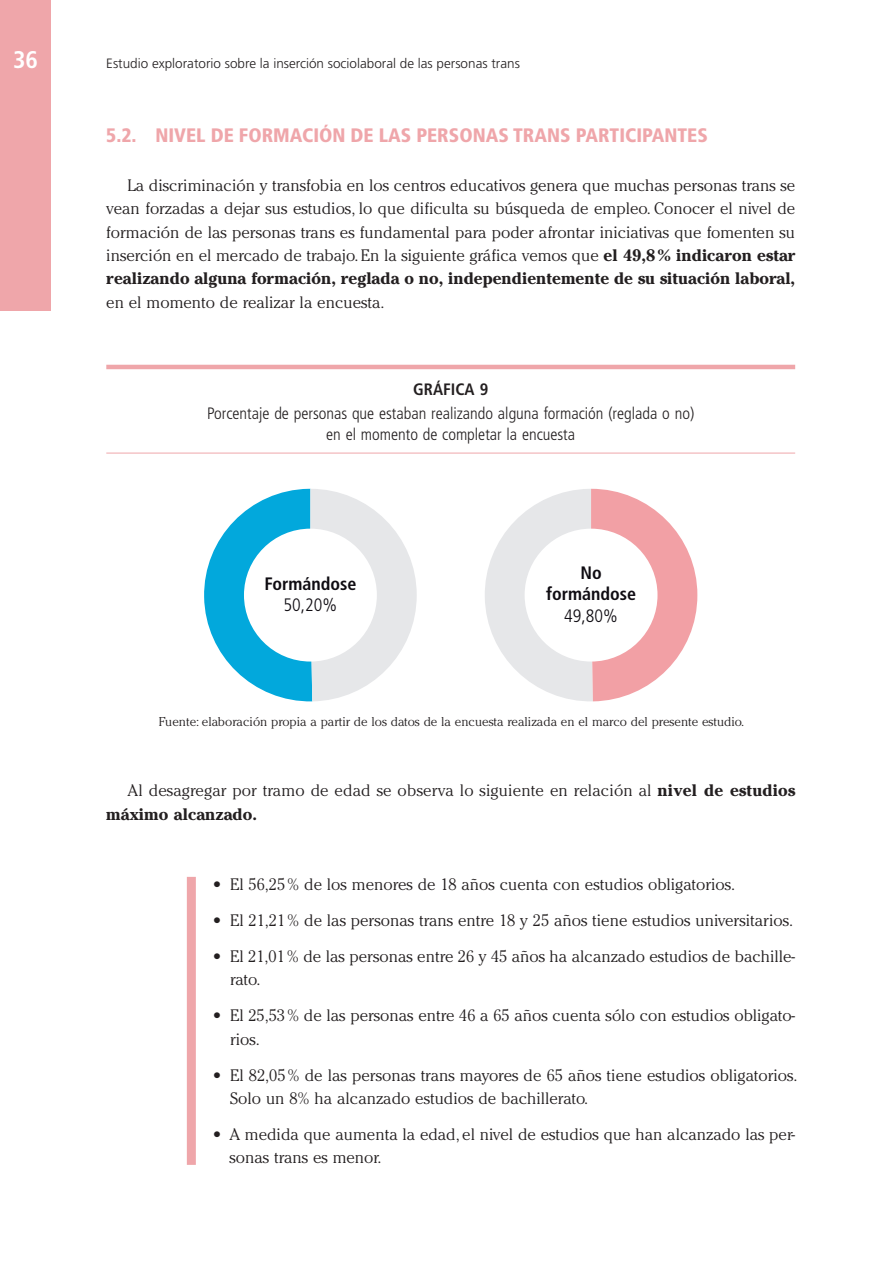
<style>
.page{position:relative;width:893px;height:1263px;background:#fff}
.page>*{position:absolute;margin:0;border:0;box-sizing:border-box;transform-origin:0 0}
.t1{font:700 condensed 24px "Frutiger LT Std";color:#fff}
.t2{font:900 condensed 19.5px "Frutiger LT Std";color:#efa6aa}
.t3{font:700 condensed 18px/21.6px "Frutiger LT Std";color:#0f0c12;text-align:center}
.t4{font:300 16.5px/23.4px "Cheltenham Std";color:#231f20}
.t5{font:300 condensed 16.5px/24.2px "Frutiger LT Std";color:#231f20;text-align:center}
.t6{font:300 13.5px "Frutiger LT Std";color:#231f20}
.t7{font:300 12.75px "Cheltenham Std";color:#231f20}
.s1{font-weight:700}
.s2{font-weight:300}
</style>
<div class="page">
<div style="left:0;top:0;width:51px;height:310px;background:#efa6aa"></div>
<hr style="left:106px;top:365px;width:689px;height:4px;background:#efa6aa">
<hr style="left:106px;top:453px;width:689px;height:1px;background:#efa6aa">
<svg style="left:204px;top:489px;width:213px;height:212px"></svg>
<div style="left:244px;top:529px;width:133px;height:132px;background:#fff;border-radius:50%"></div>
<svg style="left:485px;top:489px;width:212px;height:212px"></svg>
<div style="left:525px;top:529px;width:132px;height:132px;background:#fff;border-radius:50%"></div>
<div style="left:187px;top:877px;width:9px;height:288px;background:#efa6aa"></div>
<h1 class="t1" style="left:13px;top:45px;width:26px">36</h1>
<p class="t6" style="left:106px;top:56px;width:415px">Estudio exploratorio sobre la inserción sociolaboral de las personas trans</p>
<h2 class="t2" style="left:106px;top:124px;width:603px">5.2. NIVEL DE FORMACIÓN DE LAS PERSONAS TRANS PARTICIPANTES</h2>
<p class="t4" style="left:106px;top:173px;width:690px;text-align:justify;text-indent:21px">La discriminación y transfobia en los centros educativos genera que muchas personas trans se vean forzadas a dejar sus estudios, lo que dificulta su búsqueda de empleo. Conocer el nivel de formación de las personas trans es fundamental para poder afrontar iniciativas que fomenten su inserción en el mercado de trabajo. En la siguiente gráfica vemos que <span class="s1">el 49,8 % indicaron estar realizando alguna formación, reglada o no, independientemente de su situación laboral, </span>en el momento de realizar la encuesta.</p>
<p class="t5" style="left:207px;top:377px;width:489px"><span class="s1">GRÁFICA 9<br></span>Porcentaje de personas que estaban realizando alguna formación (reglada o no)</p>
<p class="t5" style="left:326px;top:422px;width:250px">en el momento de completar la encuesta</p>
<p class="t3" style="left:264px;top:572px;width:93px">Formándose<br><span class="s2">50,20%</span></p>
<p class="t3" style="left:546px;top:562px;width:91px">No formándose<br><span class="s2">49,80%</span></p>
<p class="t7" style="left:159px;top:714px;width:587px">Fuente: elaboración propia a partir de los datos de la encuesta realizada en el marco del presente estudio.</p>
<p class="t4" style="left:106px;top:779px;width:690px;text-indent:21px">Al desagregar por tramo de edad se observa lo siguiente en relación al <span class="s1">nivel de estudios máximo alcanzado.</span></p>
<p class="t4" style="left:213px;top:872px;width:524px"><span class="s1">•</span> El 56,25 % de los menores de 18 años cuenta con estudios obligatorios.</p>
<p class="t4" style="left:213px;top:908px;width:582px"><span class="s1">•</span> El 21,21 % de las personas trans entre 18 y 25 años tiene estudios universitarios.</p>
<p class="t4" style="left:230px;top:944px;width:567px;text-indent:-17px"><span class="s1">•</span> El 21,01 % de las personas entre 26 y 45 años ha alcanzado estudios de bachille&shy;rato.</p>
<p class="t4" style="left:230px;top:1004px;width:567px;text-indent:-17px"><span class="s1">•</span> El 25,53 % de las personas entre 46 a 65 años cuenta sólo con estudios obligato&shy;rios.</p>
<p class="t4" style="left:230px;top:1063px;width:569px;text-indent:-17px"><span class="s1">•</span> El 82,05 % de las personas trans mayores de 65 años tiene estudios obligatorios.<br>Solo un 8% ha alcanzado estudios de bachillerato.</p>
<p class="t4" style="left:229px;top:1122px;width:567px;text-indent:-17px"><span class="s1">•</span> A medida que aumenta la edad, el nivel de estudios que han alcanzado las per&shy;sonas trans es menor.</p>
</div>
